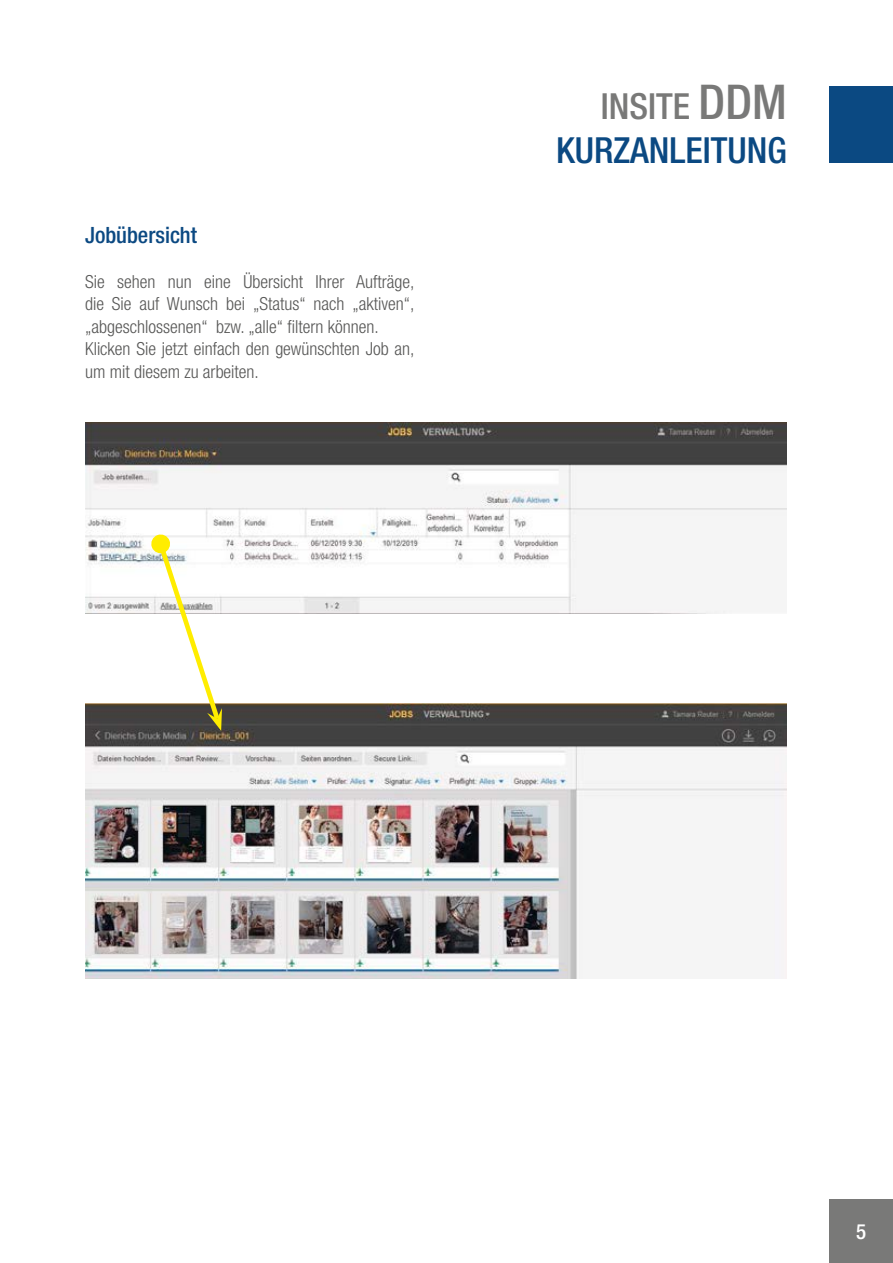
<style>
.page{position:relative;width:893px;height:1263px;background:#fff}
.page>*{position:absolute;margin:0;border:0;box-sizing:border-box;transform-origin:0 0}
.t1{font:500 condensed 36px/43.2px "Helvetica Neue LT Std";color:#0b4982;text-align:right}
.t2{font:500 condensed 22.5px "Helvetica Neue LT Std";color:#0b4982}
.t3{font:500 condensed 21px "Helvetica Neue LT Std";color:#fff}
.t4{font:300 condensed 18px/22.5px "Helvetica Neue LT Std";color:#575756}
.s1{color:#797978}
.s2{font-size:48px;color:#797978}
</style>
<div class="page">
<div style="left:829px;top:1199px;width:64px;height:64px;background:#797978"></div>
<div style="left:829px;top:86px;width:64px;height:76px;background:#0b4982"></div>
<img style="left:85px;top:423px;width:702px;height:190px">
<img style="left:85px;top:704px;width:702px;height:275px">
<svg style="left:150px;top:533px;width:73px;height:198px"></svg>
<p class="t2" style="left:85px;top:221px;width:113px">Jobübersicht</p>
<p class="t4" style="left:85px;top:270px;width:331px">Sie sehen nun eine Übersicht Ihrer Aufträge, die Sie auf Wunsch bei „Status“ nach „aktiven“, „abgeschlossenen“ bzw. „alle“ filtern können.<br>Klicken Sie jetzt einfach den gewünschten Job an, um mit diesem zu arbeiten.</p>
<h1 class="t1" style="left:556px;top:84px;width:232px"><span class="s1">INSITE</span> <span class="s2">DDM<br></span>KURZANLEITUNG</h1>
<p class="t3" style="left:856px;top:1218px;width:12px">5</p>
</div>
